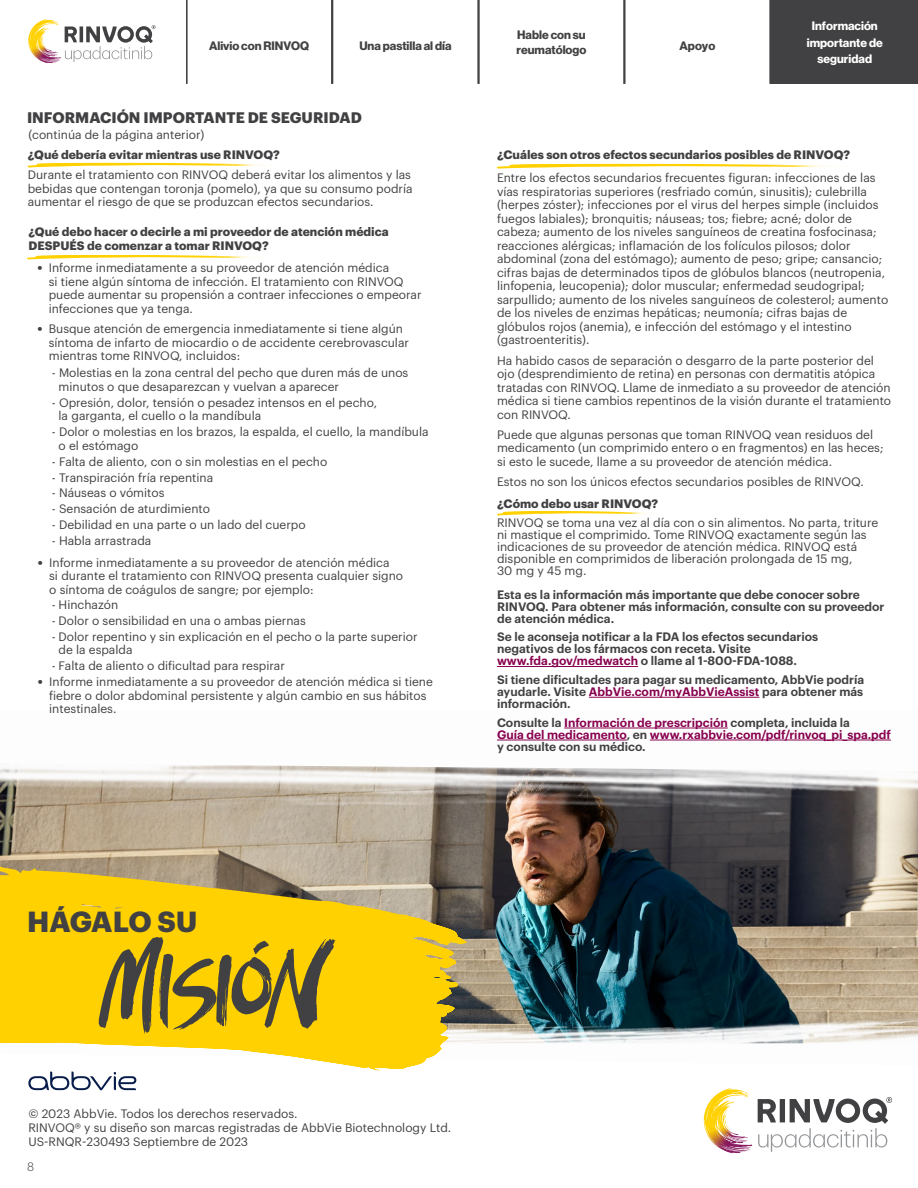
<style>
.page{position:relative;width:918px;height:1188px;background:#fff}
.page>*{position:absolute;margin:0;border:0;box-sizing:border-box;transform-origin:0 0}
.t1{font:700 28.5px "Graphik";letter-spacing:-.015em;color:#414042}
.t2{font:700 15px "Graphik";color:#414042}
.t3{font:12px/13.5px "Graphik";color:#414042}
.t4{font:600 12px/12px "Graphik";color:#414042}
.t5{font:700 12px/14.2px "Graphik";color:#414042}
.t6{font:12px/13.5px "Graphik";color:#414142}
.t7{font:600 12px/12px "Graphik";color:#88004e}
.t8{font:12px/15px "N Haas Grotesk DS Pro 75 Bd";color:#414042}
.t9{font:12px/16.5px "N Haas Grotesk DS Pro 75 Bd";color:#fff;text-align:center}
.t10{font:300 12px "Graphik";color:#414042}
.s1{font-weight:700;font-size:13.5px}
.s2{font-weight:700;font-size:13.5px;color:#414042}
.s3{color:#88004e}
.s4{color:#414042}
</style>
<div class="page">
<img style="left:0;top:830px;width:918px;height:95px">
<div style="left:772px;top:0;width:146px;height:84px;background:#414042"></div>
<hr style="left:185px;top:0;width:3px;height:84px;background:#414042">
<hr style="left:331px;top:0;width:2px;height:84px;background:#414042">
<hr style="left:477px;top:0;width:3px;height:84px;background:#414042">
<hr style="left:623px;top:0;width:3px;height:84px;background:#414042">
<hr style="left:769px;top:0;width:3px;height:84px;background:#414042">
<img style="left:0;top:727px;width:918px;height:103px">
<svg style="left:65px;top:25px;width:91px;height:37px"></svg>
<svg style="left:28px;top:19px;width:21px;height:31px"></svg>
<svg style="left:496px;top:164px;width:167px;height:5px"></svg>
<img style="left:470px;top:925px;width:448px;height:119px">
<svg style="left:0;top:838px;width:470px;height:253px"></svg>
<svg style="left:0;top:897px;width:402px;height:161px;background:#fdd316"></svg>
<svg style="left:28px;top:1072px;width:108px;height:18px"></svg>
<svg style="left:758px;top:1097px;width:134px;height:55px"></svg>
<svg style="left:704px;top:1089px;width:30px;height:45px"></svg>
<hr style="left:497px;top:666px;width:141px;height:1px;background:#88004e">
<hr style="left:589px;top:697px;width:170px;height:1px;background:#88004e">
<hr style="left:564px;top:728px;width:164px;height:1px;background:#88004e">
<hr style="left:497px;top:740px;width:130px;height:1px;background:#88004e">
<hr style="left:650px;top:740px;width:241px;height:1px;background:#88004e">
<svg style="left:497px;top:511px;width:76px;height:5px"></svg>
<svg style="left:27px;top:255px;width:113px;height:5px"></svg>
<svg style="left:27px;top:163px;width:118px;height:5px"></svg>
<svg style="left:99px;top:937px;width:237px;height:97px;background:#bb9d17"></svg>
<p class="t8" style="left:209px;top:38px;width:101px">Alivio con RINVOQ</p>
<p class="t8" style="left:359px;top:38px;width:94px">Una pastilla al día</p>
<p class="t8" style="left:517px;top:28px;width:71px">Hable con su reumatólogo</p>
<p class="t8" style="left:680px;top:38px;width:37px">Apoyo</p>
<p class="t2" style="left:27px;top:106px;width:336px">INFORMACIÓN IMPORTANTE DE SEGURIDAD</p>
<p class="t3" style="left:28px;top:127px;width:177px">(continúa de la página anterior)</p>
<p class="t9" style="left:807px;top:18px;width:78px">Información importante de seguridad</p>
<p class="t5" style="left:28px;top:147px;width:254px">¿Qué debería evitar mientras use RINVOQ?</p>
<p class="t3" style="left:28px;top:167px;width:386px">Durante el tratamiento con RINVOQ deberá evitar los alimentos y las bebidas que contengan toronja (pomelo), ya que su consumo podría aumentar el riesgo de que se produzcan efectos secundarios.</p>
<p class="t5" style="left:28px;top:223px;width:362px">¿Qué debo hacer o decirle a mi proveedor de atención médica<br>DESPUÉS de comenzar a tomar RINVOQ?</p>
<p class="t3" style="left:49px;top:260px;width:374px;text-indent:-11px"><span class="s1">•</span> Informe inmediatamente a su proveedor de atención médica<br>si tiene algún síntoma de infección. El tratamiento con RINVOQ puede aumentar su propensión a contraer infecciones o empeorar infecciones que ya tenga.</p>
<p class="t3" style="left:49px;top:321px;width:362px;text-indent:-11px"><span class="s1">•</span> Busque atención de emergencia inmediatamente si tiene algún síntoma de infarto de miocardio o de accidente cerebrovascular mientras tome RINVOQ, incluidos:</p>
<p class="t3" style="left:59px;top:365px;width:351px;text-indent:-7px">- Molestias en la zona central del pecho que duren más de unos minutos o que desaparezcan y vuelvan a aparecer</p>
<p class="t3" style="left:59px;top:395px;width:320px;text-indent:-7px">- Opresión, dolor, tensión o pesadez intensos en el pecho, la garganta, el cuello o la mandíbula</p>
<p class="t3" style="left:59px;top:424px;width:372px;text-indent:-7px">- Dolor o molestias en los brazos, la espalda, el cuello, la mandíbula o el estómago</p>
<p class="t3" style="left:52px;top:454px;width:277px">- Falta de aliento, con o sin molestias en el pecho</p>
<p class="t3" style="left:52px;top:469px;width:163px">- Transpiración fría repentina</p>
<p class="t3" style="left:52px;top:485px;width:114px">- Náuseas o vómitos</p>
<p class="t3" style="left:52px;top:501px;width:160px">- Sensación de aturdimiento</p>
<p class="t3" style="left:52px;top:517px;width:255px">- Debilidad en una parte o un lado del cuerpo</p>
<p class="t3" style="left:52px;top:533px;width:101px">- Habla arrastrada</p>
<p class="t6" style="left:49px;top:555px;width:356px;text-indent:-11px"><span class="s2">•</span> Informe inmediatamente a su proveedor de atención médica<br>si durante el tratamiento con RINVOQ presenta cualquier signo o síntoma de coágulos de sangre; por ejemplo:</p>
<p class="t3" style="left:52px;top:597px;width:68px">- Hinchazón</p>
<p class="t3" style="left:52px;top:613px;width:256px">- Dolor o sensibilidad en una o ambas piernas</p>
<p class="t3" style="left:59px;top:628px;width:360px;text-indent:-7px">- Dolor repentino y sin explicación en el pecho o la parte superior de la espalda</p>
<p class="t3" style="left:52px;top:658px;width:235px">- Falta de aliento o dificultad para respirar</p>
<p class="t3" style="left:49px;top:674px;width:385px;text-indent:-11px"><span class="s1">•</span> Informe inmediatamente a su proveedor de atención médica si tiene fiebre o dolor abdominal persistente y algún cambio en sus hábitos intestinales.</p>
<h1 class="t1" style="left:27px;top:900px;width:172px">HÁGALO SU</h1>
<p class="t5" style="left:497px;top:147px;width:355px">¿Cuáles son otros efectos secundarios posibles de RINVOQ?</p>
<p class="t3" style="left:497px;top:170px;width:393px">Entre los efectos secundarios frecuentes figuran: infecciones de las vías respiratorias superiores (resfriado común, sinusitis); culebrilla (herpes zóster); infecciones por el virus del herpes simple (incluidos fuegos labiales); bronquitis; náuseas; tos; fiebre; acné; dolor de cabeza; aumento de los niveles sanguíneos de creatina fosfocinasa; reacciones alérgicas; inflamación de los folículos pilosos; dolor abdominal (zona del estómago); aumento de peso; gripe; cansancio; cifras bajas de determinados tipos de glóbulos blancos (neutropenia, linfopenia, leucopenia); dolor muscular; enfermedad seudogripal; sarpullido; aumento de los niveles sanguíneos de colesterol; aumento de los niveles de enzimas hepáticas; neumonía; cifras bajas de glóbulos rojos (anemia), e infección del estómago y el intestino (gastroenteritis).</p>
<p class="t3" style="left:497px;top:353px;width:396px">Ha habido casos de separación o desgarro de la parte posterior del ojo (desprendimiento de retina) en personas con dermatitis atópica tratadas con RINVOQ. Llame de inmediato a su proveedor de atención médica si tiene cambios repentinos de la visión durante el tratamiento con RINVOQ.</p>
<p class="t3" style="left:497px;top:427px;width:388px">Puede que algunas personas que toman RINVOQ vean residuos del medicamento (un comprimido entero o en fragmentos) en las heces; si esto le sucede, llame a su proveedor de atención médica.</p>
<p class="t3" style="left:497px;top:474px;width:368px">Estos no son los únicos efectos secundarios posibles de RINVOQ.</p>
<p class="t5" style="left:497px;top:495px;width:163px">¿Cómo debo usar RINVOQ?</p>
<p class="t3" style="left:497px;top:515px;width:383px;line-height:12px">RINVOQ se toma una vez al día con o sin alimentos. No parta, triture ni mastique el comprimido. Tome RINVOQ exactamente según las indicaciones de su proveedor de atención médica. RINVOQ está disponible en comprimidos de liberación prolongada de 15 mg,<br>30 mg y 45 mg.</p>
<p class="t4" style="left:497px;top:587px;width:389px">Esta es la información más importante que debe conocer sobre<br>RINVOQ. Para obtener más información, consulte con su proveedor de atención médica.</p>
<p class="t4" style="left:497px;top:630px;width:323px">Se le aconseja notificar a la FDA los efectos secundarios negativos de los fármacos con receta. Visite <span class="s3">www.fda.gov/medwatch</span> o llame al 1-800-FDA-1088.</p>
<p class="t4" style="left:497px;top:673px;width:369px;text-align:justify">Si tiene dificultades para pagar su medicamento, AbbVie podría ayudarle. Visite <span class="s3">AbbVie.com/myAbbVieAssist</span> para obtener más información.</p>
<p class="t7" style="left:497px;top:715px;width:395px"><span class="s4">Consulte la</span> Información de prescripción <span class="s4">completa, incluida la<br></span>Guía del medicamento<span class="s4">, en</span> www.rxabbvie.com/pdf/rinvoq_pi_spa.pdf <span class="s4">y consulte con su médico.</span></p>
<p class="t3" style="left:28px;top:1105px;width:424px;line-height:14.2px">© 2023 AbbVie. Todos los derechos reservados.<br>RINVOQ® y su diseño son marcas registradas de AbbVie Biotechnology Ltd.<br>US-RNQR-230493 Septiembre de 2023</p>
<p class="t10" style="left:27px;top:1158px;width:8px">8</p>
</div>
